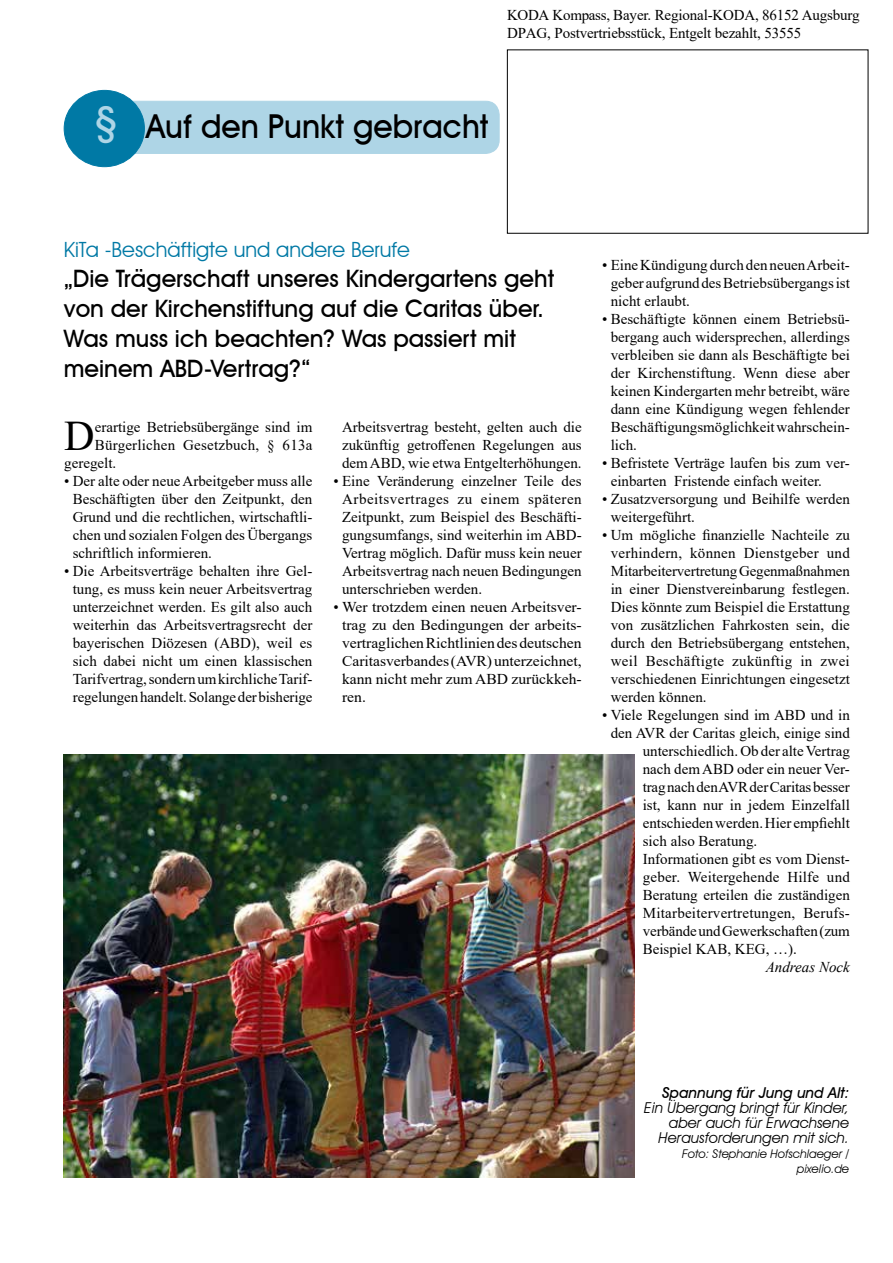
<style>
.page{position:relative;width:893px;height:1263px;background:#fff}
.page>*{position:absolute;margin:0;border:0;box-sizing:border-box;transform-origin:0 0}
.t1{font:42.15px "Times New Roman";color:#000}
.t2{font:500 33px "Avant Garde IT Cby BT";color:#000;scale:.96 1}
.t3{font:500 24px/30px "Avant Garde IT Cby BT";color:#000}
.t4{font:21px "Avant Garde IT Cby BT";color:#0079a5}
.t5{font:15px/18px "Times New Roman";color:#000;text-align:justify}
.t6{font:italic 15px/15px "Avant Garde IT Cby BT";color:#000;text-align:right}
.t7{font:italic 500 15px "Avant Garde IT Cby BT";color:#000}
.t8{font:italic 15px "Times New Roman";color:#000}
.t9{font:italic 12px/15px "Avant Garde IT Cby BT";color:#000;text-align:right}
.s1{font-size:45px;color:#aed5e6}
</style>
<div class="page">
<div style="left:507px;top:49px;width:361px;height:185px;border:1px solid #000"></div>
<div style="left:100px;top:101px;width:399px;height:52px;background:#aed5e6;border-radius:13px"></div>
<div style="left:100px;top:101px;width:399px;height:53px;border:1px solid #aed5e6;border-radius:13px"></div>
<div style="left:64px;top:90px;width:80px;height:77px;background:#0079a5;border-radius:50%"></div>
<div style="left:64px;top:90px;width:81px;height:77px;border:1px solid #0079a5;border-radius:50%"></div>
<img style="left:64px;top:754px;width:570px;height:424px">
<p class="t5" style="left:507px;top:5px;width:354px">KODA Kompass, Bayer. Regional-KODA, 86152 Augsburg<br>DPAG, Postvertriebsstück, Entgelt bezahlt, 53555</p>
<h2 class="t2" style="left:95px;top:106px;width:412px"><span class="s1">§</span> Auf den Punkt gebracht</h2>
<h3 class="t4" style="left:64px;top:237px;width:348px">KiTa -Beschäftigte und andere Berufe</h3>
<h3 class="t3" style="left:64px;top:264px;width:492px">„Die Trägerschaft unseres Kindergartens geht von der Kirchenstiftung auf die Caritas über.<br>Was muss ich beachten? Was passiert mit meinem ABD-Vertrag?“</h3>
<h1 class="t1" style="left:64px;top:406px;width:32px">D</h1>
<p class="t5" style="left:95px;top:418px;width:219px">erartige Betriebsübergänge sind im</p>
<p class="t5" style="left:95px;top:436px;width:219px">Bürgerlichen Gesetzbuch, § 613a</p>
<p class="t5" style="left:64px;top:454px;width:54px">geregelt.</p>
<p class="t5" style="left:73px;top:472px;width:241px;text-indent:-8px">• Der alte oder neue Arbeitgeber muss alle Beschäftigten über den Zeitpunkt, den Grund und die rechtlichen, wirtschaftli&shy;chen und sozialen Folgen des Übergangs schriftlich informieren.</p>
<p class="t5" style="left:64px;top:562px;width:250px;text-align:center">• Die Arbeitsverträge behalten ihre Gel&shy;tung, es muss kein neuer Arbeitsvertrag unterzeichnet werden. Es gilt also auch weiterhin das Arbeitsvertragsrecht der bayerischen Diözesen (ABD), weil es sich dabei nicht um einen klassischen Tarifvertrag, sondern um kirchliche Tarif&shy;regelungen handelt. Solange der bisherige</p>
<p class="t5" style="left:342px;top:418px;width:241px">Arbeitsvertrag besteht, gelten auch die zukünftig getroffenen Regelungen aus dem ABD, wie etwa Entgelterhöhungen.</p>
<p class="t5" style="left:342px;top:472px;width:241px;text-indent:-8px">• Eine Veränderung einzelner Teile des Arbeitsvertrages zu einem späteren Zeitpunkt, zum Beispiel des Beschäfti&shy;gungsumfangs, sind weiterhin im ABD-Vertrag möglich. Dafür muss kein neuer Arbeitsvertrag nach neuen Bedingungen unterschrieben werden.</p>
<p class="t5" style="left:342px;top:598px;width:241px;text-indent:-8px">• Wer trotzdem einen neuen Arbeitsver&shy;trag zu den Bedingungen der arbeits&shy;vertraglichen Richtlinien des deutschen Caritasverbandes (AVR) unterzeichnet, kann nicht mehr zum ABD zurückkeh&shy;ren.</p>
<p class="t5" style="left:611px;top:256px;width:241px;text-indent:-8px">• Eine Kündigung durch den neuen Arbeit&shy;geber aufgrund des Betriebsübergangs ist nicht erlaubt.</p>
<p class="t5" style="left:611px;top:310px;width:241px;text-indent:-8px">• Beschäftigte können einem Betriebsü&shy;bergang auch widersprechen, allerdings verbleiben sie dann als Beschäftigte bei der Kirchenstiftung. Wenn diese aber keinen Kindergarten mehr betreibt, wäre dann eine Kündigung wegen fehlender Beschäftigungsmöglichkeit wahrschein&shy;lich.</p>
<p class="t5" style="left:611px;top:454px;width:241px;text-indent:-8px">• Befristete Verträge laufen bis zum ver&shy;einbarten Fristende einfach weiter.</p>
<p class="t5" style="left:611px;top:490px;width:241px;text-indent:-8px">• Zusatzversorgung und Beihilfe werden weitergeführt.</p>
<p class="t5" style="left:611px;top:526px;width:241px;text-indent:-8px">• Um mögliche finanzielle Nachteile zu verhindern, können Dienstgeber und Mitarbeitervertretung Gegenmaßnahmen in einer Dienstvereinbarung festlegen.<br>Dies könnte zum Beispiel die Erstattung von zusätzlichen Fahrkosten sein, die durch den Betriebsübergang entstehen, weil Beschäftigte zukünftig in zwei verschiedenen Einrichtungen eingesetzt werden können.</p>
<p class="t5" style="left:602px;top:706px;width:249px">• Viele Regelungen sind im ABD und in</p>
<p class="t5" style="left:611px;top:724px;width:241px">den AVR der Caritas gleich, einige sind</p>
<p class="t5" style="left:643px;top:742px;width:209px">unterschiedlich. Ob der alte Vertrag</p>
<p class="t5" style="left:643px;top:760px;width:208px">nach dem ABD oder ein neuer Ver-</p>
<p class="t5" style="left:643px;top:778px;width:208px">trag nach den AVR der Caritas besser</p>
<p class="t5" style="left:643px;top:796px;width:209px">ist, kann nur in jedem Einzelfall</p>
<p class="t5" style="left:643px;top:814px;width:209px">entschieden werden. Hier empfiehlt</p>
<p class="t5" style="left:643px;top:832px;width:116px">sich also Beratung.</p>
<p class="t5" style="left:643px;top:850px;width:208px">Informationen gibt es vom Dienst-</p>
<p class="t5" style="left:643px;top:868px;width:209px">geber. Weitergehende Hilfe und</p>
<p class="t5" style="left:643px;top:886px;width:209px">Beratung erteilen die zuständigen</p>
<p class="t5" style="left:643px;top:904px;width:208px">Mitarbeitervertretungen, Berufs-</p>
<p class="t5" style="left:643px;top:922px;width:209px">verbände und Gewerkschaften (zum</p>
<p class="t5" style="left:643px;top:940px;width:156px">Beispiel KAB, KEG, …).</p>
<p class="t8" style="left:766px;top:957px;width:86px">Andreas Nock</p>
<p class="t7" style="left:662px;top:1084px;width:189px">Spannung für Jung und Alt:</p>
<p class="t6" style="left:644px;top:1100px;width:206px">Ein Übergang bringt für Kinder, aber auch für Erwachsene<br>Herausforderungen mit sich.</p>
<p class="t9" style="left:682px;top:1146px;width:168px">Foto: Stephanie Hofschlaeger / pixelio.de</p>
</div>
